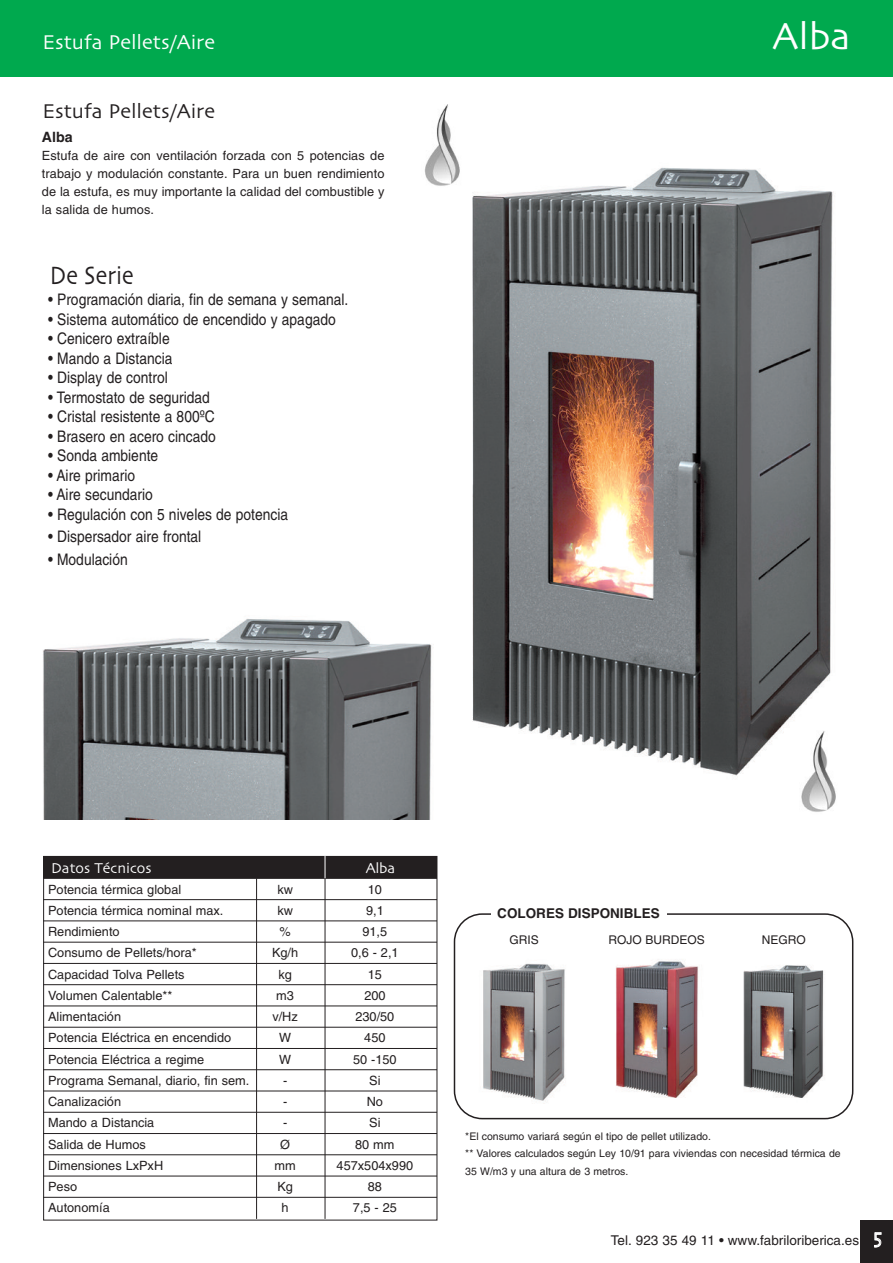
<style>
.page{position:relative;width:893px;height:1263px;background:#fff}
.page>*{position:absolute;margin:0;border:0;box-sizing:border-box;transform-origin:0 0}
.t1{font:39px "Skia";color:#fff}
.t2{font:26.25px "Skia";color:#231f20;scale:.86 1}
.t3{font:21px "Skia";color:#fff}
.t4{font:21px "Skia";color:#231f20}
.t5{font:15.9px "Helvetica";color:#231f20;scale:.87 1}
.t6{font:15.9px "Helvetica";color:#231f20;scale:.86 1}
.t7{font:15px "Skia";color:#fff}
.t8{font:700 14.25px "Helvetica";color:#231f20}
.t9{font:13.5px "Helvetica";color:#231f20}
.t10{font:700 13.5px "Helvetica";color:#231f20}
.t11{font:12.75px/18px "Helvetica";color:#231f20;text-align:justify}
.t12{font:12px "Helvetica";color:#231f20}
.t13{font:10.5px/17.4px "Helvetica";color:#231f20}
</style>
<div class="page">
<div style="left:0;top:0;width:893px;height:77px;background:#00a94e"></div>
<hr style="left:43px;top:878px;width:394px;height:1px;background:#231f20">
<hr style="left:43px;top:899px;width:394px;height:1px;background:#231f20">
<hr style="left:43px;top:920px;width:394px;height:1px;background:#231f20">
<hr style="left:43px;top:942px;width:394px;height:1px;background:#231f20">
<hr style="left:43px;top:963px;width:394px;height:1px;background:#231f20">
<hr style="left:43px;top:984px;width:394px;height:1px;background:#231f20">
<hr style="left:43px;top:1005px;width:394px;height:1px;background:#231f20">
<hr style="left:43px;top:1027px;width:394px;height:1px;background:#231f20">
<hr style="left:43px;top:1048px;width:394px;height:1px;background:#231f20">
<hr style="left:43px;top:1069px;width:394px;height:1px;background:#231f20">
<hr style="left:43px;top:1090px;width:394px;height:1px;background:#231f20">
<hr style="left:43px;top:1112px;width:394px;height:1px;background:#231f20">
<hr style="left:43px;top:1133px;width:394px;height:1px;background:#231f20">
<hr style="left:43px;top:1154px;width:394px;height:1px;background:#231f20">
<hr style="left:43px;top:1176px;width:394px;height:1px;background:#231f20">
<hr style="left:43px;top:1197px;width:394px;height:1px;background:#231f20">
<div style="left:43px;top:856px;width:393px;height:22px;background:#231f20"></div>
<svg style="left:325px;top:856px;width:1px;height:22px"></svg>
<hr style="left:325px;top:878px;width:1px;height:341px;background:#231f20">
<hr style="left:256px;top:878px;width:1px;height:341px;background:#231f20">
<div style="left:861px;top:1220px;width:32px;height:43px;background:#231f20"></div>
<img style="left:472px;top:167px;width:362px;height:609px">
<img style="left:43px;top:618px;width:389px;height:201px">
<svg style="left:454px;top:913px;width:399px;height:206px"></svg>
<div style="left:491px;top:908px;width:175px;height:23px;background:#fff"></div>
<img style="left:474px;top:953px;width:100px;height:157px">
<img style="left:733px;top:953px;width:100px;height:157px">
<div style="left:603px;top:953px;width:109px;height:157px;background:#fff"></div>
<img style="left:616px;top:961px;width:83px;height:137px">
<img style="left:424px;top:104px;width:36px;height:82px">
<img style="left:799px;top:731px;width:37px;height:81px">
<h3 class="t3" style="left:43px;top:29px;width:174px">Estufa Pellets/Aire</h3>
<h3 class="t4" style="left:43px;top:99px;width:174px">Estufa Pellets/Aire</h3>
<p class="t8" style="left:42px;top:132px;width:32px">Alba</p>
<p class="t11" style="left:42px;top:148px;width:344px">Estufa de aire con ventilación forzada con 5 potencias de trabajo y modulación constante. Para un buen rendimiento de la estufa, es muy importante la calidad del combustible y la salida de humos.</p>
<h2 class="t2" style="left:50px;top:260px;width:99px">De Serie</h2>
<p class="t5" style="left:48px;top:294px;width:347px">• Programación diaria, fin de semana y semanal.</p>
<p class="t5" style="left:48px;top:313px;width:332px">• Sistema automático de encendido y apagado</p>
<p class="t5" style="left:48px;top:333px;width:141px">• Cenicero extraíble</p>
<p class="t5" style="left:48px;top:352px;width:144px">• Mando a Distancia</p>
<p class="t5" style="left:48px;top:372px;width:139px">• Display de control</p>
<p class="t5" style="left:48px;top:391px;width:187px">• Termostato de seguridad</p>
<p class="t5" style="left:48px;top:411px;width:193px">• Cristal resistente a 800ºC</p>
<p class="t5" style="left:48px;top:430px;width:194px">• Brasero en acero cincado</p>
<p class="t5" style="left:48px;top:450px;width:128px">• Sonda ambiente</p>
<p class="t5" style="left:48px;top:469px;width:102px">• Aire primario</p>
<p class="t5" style="left:48px;top:489px;width:122px">• Aire secundario</p>
<p class="t5" style="left:48px;top:508px;width:277px">• Regulación con 5 niveles de potencia</p>
<p class="t6" style="left:48px;top:531px;width:180px">• Dispersador aire frontal</p>
<p class="t6" style="left:48px;top:553px;width:94px">• Modulación</p>
<h1 class="t1" style="left:773px;top:13px;width:79px">Alba</h1>
<p class="t7" style="left:51px;top:859px;width:102px">Datos Técnicos</p>
<p class="t11" style="left:48px;top:881px;width:135px">Potencia térmica global</p>
<p class="t11" style="left:277px;top:881px;width:17px">kw</p>
<p class="t11" style="left:368px;top:881px;width:16px">10</p>
<p class="t11" style="left:48px;top:903px;width:177px">Potencia térmica nominal max.</p>
<p class="t11" style="left:277px;top:903px;width:17px">kw</p>
<p class="t11" style="left:366px;top:903px;width:19px">9,1</p>
<p class="t11" style="left:48px;top:924px;width:73px">Rendimiento</p>
<p class="t11" style="left:279px;top:924px;width:13px">%</p>
<p class="t11" style="left:362px;top:924px;width:26px">91,5</p>
<p class="t11" style="left:48px;top:945px;width:150px">Consumo de Pellets/hora*</p>
<p class="t11" style="left:272px;top:945px;width:28px">Kg/h</p>
<p class="t11" style="left:351px;top:945px;width:49px">0,6 - 2,1</p>
<p class="t11" style="left:48px;top:966px;width:138px">Capacidad Tolva Pellets</p>
<p class="t11" style="left:278px;top:966px;width:15px">kg</p>
<p class="t11" style="left:368px;top:966px;width:16px">15</p>
<p class="t11" style="left:48px;top:987px;width:126px">Volumen Calentable**</p>
<p class="t11" style="left:276px;top:987px;width:19px">m3</p>
<p class="t11" style="left:364px;top:987px;width:23px">200</p>
<p class="t11" style="left:48px;top:1009px;width:74px">Alimentación</p>
<p class="t11" style="left:272px;top:1009px;width:27px">v/Hz</p>
<p class="t11" style="left:355px;top:1009px;width:40px">230/50</p>
<p class="t11" style="left:48px;top:1030px;width:185px">Potencia Eléctrica en encendido</p>
<p class="t11" style="left:279px;top:1030px;width:14px">W</p>
<p class="t11" style="left:364px;top:1030px;width:23px">450</p>
<p class="t11" style="left:48px;top:1051px;width:158px">Potencia Eléctrica a regime</p>
<p class="t11" style="left:279px;top:1051px;width:14px">W</p>
<p class="t11" style="left:353px;top:1051px;width:45px">50 -150</p>
<p class="t11" style="left:48px;top:1072px;width:203px">Programa Semanal, diario, fin sem.</p>
<p class="t11" style="left:283px;top:1072px;width:6px">-</p>
<p class="t11" style="left:369px;top:1072px;width:13px">Si</p>
<p class="t11" style="left:48px;top:1094px;width:74px">Canalización</p>
<p class="t11" style="left:283px;top:1094px;width:6px">-</p>
<p class="t11" style="left:367px;top:1094px;width:18px">No</p>
<p class="t11" style="left:48px;top:1115px;width:108px">Mando a Distancia</p>
<p class="t11" style="left:283px;top:1115px;width:6px">-</p>
<p class="t11" style="left:369px;top:1115px;width:13px">Si</p>
<p class="t11" style="left:48px;top:1136px;width:99px">Salida de Humos</p>
<p class="t11" style="left:280px;top:1136px;width:11px">Ø</p>
<p class="t11" style="left:355px;top:1136px;width:41px">80 mm</p>
<p class="t11" style="left:48px;top:1157px;width:117px">Dimensiones LxPxH</p>
<p class="t11" style="left:275px;top:1157px;width:23px">mm</p>
<p class="t11" style="left:337px;top:1157px;width:78px">457x504x990</p>
<p class="t11" style="left:48px;top:1179px;width:31px">Peso</p>
<p class="t11" style="left:277px;top:1179px;width:17px">Kg</p>
<p class="t11" style="left:368px;top:1179px;width:16px">88</p>
<p class="t11" style="left:48px;top:1200px;width:63px">Autonomía</p>
<p class="t11" style="left:282px;top:1200px;width:9px">h</p>
<p class="t11" style="left:353px;top:1200px;width:45px">7,5 - 25</p>
<p class="t7" style="left:366px;top:859px;width:31px">Alba</p>
<p class="t10" style="left:497px;top:908px;width:164px">COLORES DISPONIBLES</p>
<p class="t12" style="left:510px;top:935px;width:31px">GRIS</p>
<p class="t12" style="left:762px;top:935px;width:46px">NEGRO</p>
<p class="t12" style="left:609px;top:935px;width:98px">ROJO BURDEOS</p>
<p class="t13" style="left:465px;top:1128px;width:377px">*El consumo variará según el tipo de pellet utilizado.<br>** Valores calculados según Ley 10/91 para viviendas con necesidad térmica de<br>35 W/m3 y una altura de 3 metros.</p>
<p class="t9" style="left:611px;top:1235px;width:250px">Tel. 923 35 49 11 • www.fabriloriberica.es</p>
</div>
